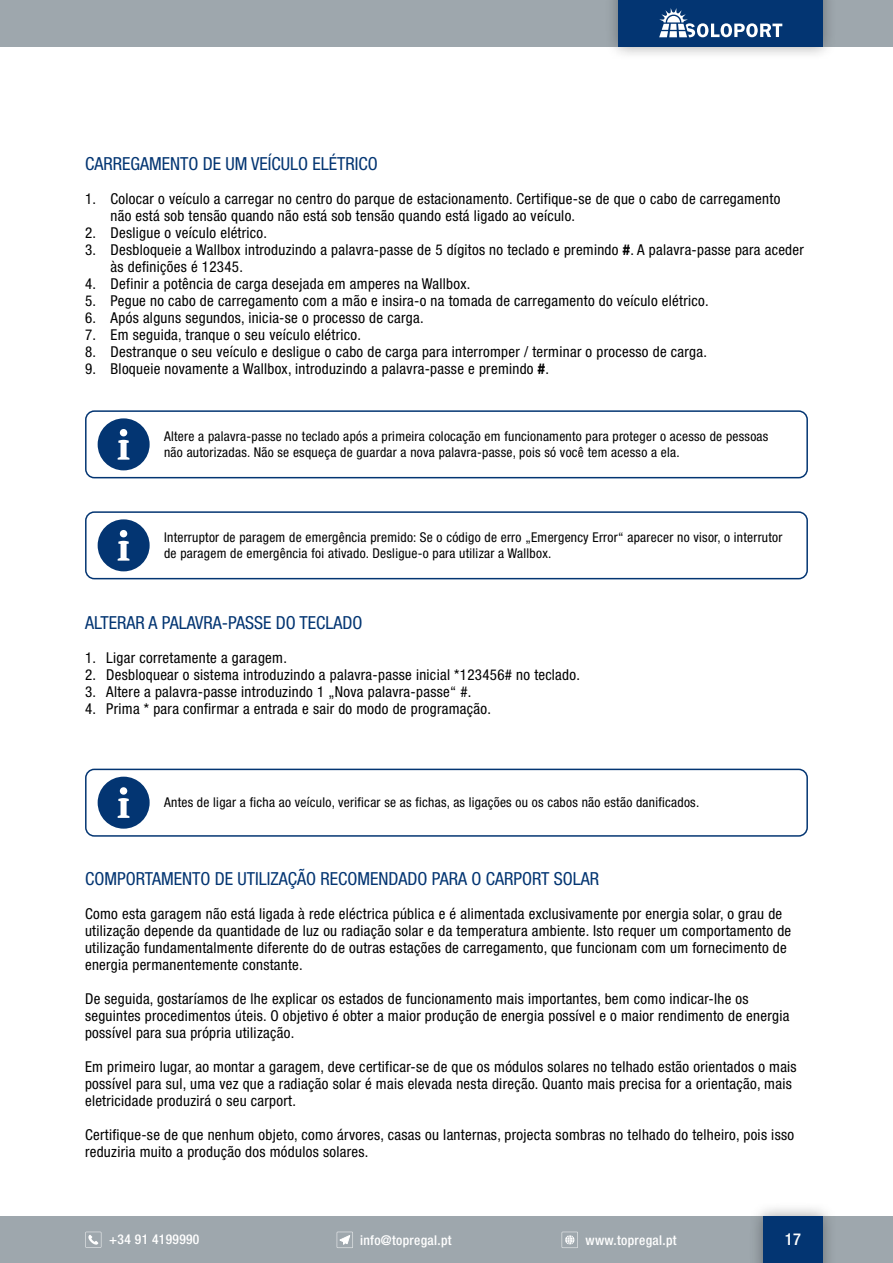
<style>
.page{position:relative;width:893px;height:1263px;background:#fff}
.page>*{position:absolute;margin:0;border:0;box-sizing:border-box;transform-origin:0 0}
.t1{font:condensed 18px "Helvetica Neue LT Pro";color:#033572}
.t2{font:500 condensed 16.5px "Helvetica Neue LT Pro";color:#fff}
.t3{font:condensed 15px/17px "Helvetica Neue LT Pro";letter-spacing:.02em;color:#000}
.t4{font:condensed 13.5px/16.2px "Helvetica Neue LT Pro";letter-spacing:.02em;color:#000}
.t5{font:500 condensed 13.5px "Helvetica Neue LT Pro";letter-spacing:.025em;color:#fff}
.s1{font-weight:700}
</style>
<div class="page">
<div style="left:0;top:1216px;width:893px;height:47px;background:#9ea7ad"></div>
<div style="left:0;top:0;width:893px;height:47px;background:#9ea7ad"></div>
<div style="left:604px;top:0;width:233px;height:61px;background:#000;opacity:.35"></div>
<div style="left:619px;top:0;width:204px;height:47px;background:#033572"></div>
<div style="left:749px;top:1202px;width:88px;height:61px;background:#000;opacity:.35"></div>
<div style="left:763px;top:1216px;width:60px;height:47px;background:#033572"></div>
<svg style="left:659px;top:8px;width:123px;height:29px"></svg>
<svg style="left:562px;top:1232px;width:16px;height:16px"></svg>
<svg style="left:337px;top:1232px;width:16px;height:16px"></svg>
<svg style="left:85px;top:1232px;width:16px;height:16px"></svg>
<div style="left:85px;top:410px;width:723px;height:68px;border:2px solid #033572;border-radius:9px"></div>
<svg style="left:98px;top:418px;width:52px;height:52px"></svg>
<div style="left:85px;top:511px;width:723px;height:68px;border:2px solid #033572;border-radius:9px"></div>
<svg style="left:98px;top:519px;width:52px;height:52px"></svg>
<div style="left:85px;top:769px;width:723px;height:68px;border:2px solid #033572;border-radius:9px"></div>
<svg style="left:98px;top:777px;width:52px;height:52px"></svg>
<p class="t1" style="left:85px;top:153px;width:294px">CARREGAMENTO DE UM VEÍCULO ELÉTRICO</p>
<p class="t3" style="left:111px;top:190px;width:671px;text-indent:-26px">1. Colocar o veículo a carregar no centro do parque de estacionamento. Certifique-se de que o cabo de carregamento não está sob tensão quando não está sob tensão quando está ligado ao veículo.</p>
<p class="t3" style="left:85px;top:224px;width:184px">2. Desligue o veículo elétrico.</p>
<p class="t3" style="left:111px;top:241px;width:695px;text-indent:-26px">3. Desbloqueie a Wallbox introduzindo a palavra-passe de 5 dígitos no teclado e premindo <span class="s1">#</span>. A palavra-passe para aceder às definições é 12345.</p>
<p class="t3" style="left:85px;top:275px;width:387px">4. Definir a potência de carga desejada em amperes na Wallbox.</p>
<p class="t3" style="left:85px;top:292px;width:625px">5. Pegue no cabo de carregamento com a mão e insira-o na tomada de carregamento do veículo elétrico.</p>
<p class="t3" style="left:85px;top:309px;width:340px">6. Após alguns segundos, inicia-se o processo de carga.</p>
<p class="t3" style="left:85px;top:326px;width:277px">7. Em seguida, tranque o seu veículo elétrico.</p>
<p class="t3" style="left:85px;top:343px;width:623px">8. Destranque o seu veículo e desligue o cabo de carga para interromper / terminar o processo de carga.</p>
<p class="t3" style="left:85px;top:360px;width:465px">9. Bloqueie novamente a Wallbox, introduzindo a palavra-passe e premindo <span class="s1">#</span>.</p>
<p class="t4" style="left:164px;top:428px;width:606px">Altere a palavra-passe no teclado após a primeira colocação em funcionamento para proteger o acesso de pessoas não autorizadas. Não se esqueça de guardar a nova palavra-passe, pois só você tem acesso a ela.</p>
<p class="t4" style="left:164px;top:529px;width:620px">Interruptor de paragem de emergência premido: Se o código de erro „Emergency Error“ aparecer no visor, o interrutor de paragem de emergência foi ativado. Desligue-o para utilizar a Wallbox.</p>
<p class="t1" style="left:85px;top:612px;width:279px">ALTERAR A PALAVRA-PASSE DO TECLADO</p>
<p class="t3" style="left:85px;top:649px;width:203px">1. Ligar corretamente a garagem.</p>
<p class="t3" style="left:85px;top:666px;width:496px">2. Desbloquear o sistema introduzindo a palavra-passe inicial *123456# no teclado.</p>
<p class="t3" style="left:85px;top:683px;width:388px">3. Altere a palavra-passe introduzindo 1 „Nova palavra-passe“ #.</p>
<p class="t3" style="left:85px;top:700px;width:407px">4. Prima * para confirmar a entrada e sair do modo de programação.</p>
<p class="t4" style="left:164px;top:794px;width:537px">Antes de ligar a ficha ao veículo, verificar se as fichas, as ligações ou os cabos não estão danificados.</p>
<p class="t1" style="left:85px;top:867px;width:516px">COMPORTAMENTO DE UTILIZAÇÃO RECOMENDADO PARA O CARPORT SOLAR</p>
<p class="t3" style="left:85px;top:905px;width:708px">Como esta garagem não está ligada à rede eléctrica pública e é alimentada exclusivamente por energia solar, o grau de utilização depende da quantidade de luz ou radiação solar e da temperatura ambiente. Isto requer um comportamento de utilização fundamentalmente diferente do de outras estações de carregamento, que funcionam com um fornecimento de energia permanentemente constante.</p>
<p class="t3" style="left:85px;top:990px;width:706px">De seguida, gostaríamos de lhe explicar os estados de funcionamento mais importantes, bem como indicar-lhe os seguintes procedimentos úteis. O objetivo é obter a maior produção de energia possível e o maior rendimento de energia possível para sua própria utilização.</p>
<p class="t3" style="left:85px;top:1058px;width:713px">Em primeiro lugar, ao montar a garagem, deve certificar-se de que os módulos solares no telhado estão orientados o mais possível para sul, uma vez que a radiação solar é mais elevada nesta direção. Quanto mais precisa for a orientação, mais eletricidade produzirá o seu carport.</p>
<p class="t3" style="left:85px;top:1126px;width:711px">Certifique-se de que nenhum objeto, como árvores, casas ou lanternas, projecta sombras no telhado do telheiro, pois isso reduziria muito a produção dos módulos solares.</p>
<p class="t5" style="left:109px;top:1231px;width:92px">+34 91 4199990</p>
<p class="t5" style="left:360px;top:1232px;width:93px">info@topregal.pt</p>
<p class="t5" style="left:585px;top:1232px;width:93px">www.topregal.pt</p>
<p class="t2" style="left:785px;top:1229px;width:18px">17</p>
</div>
